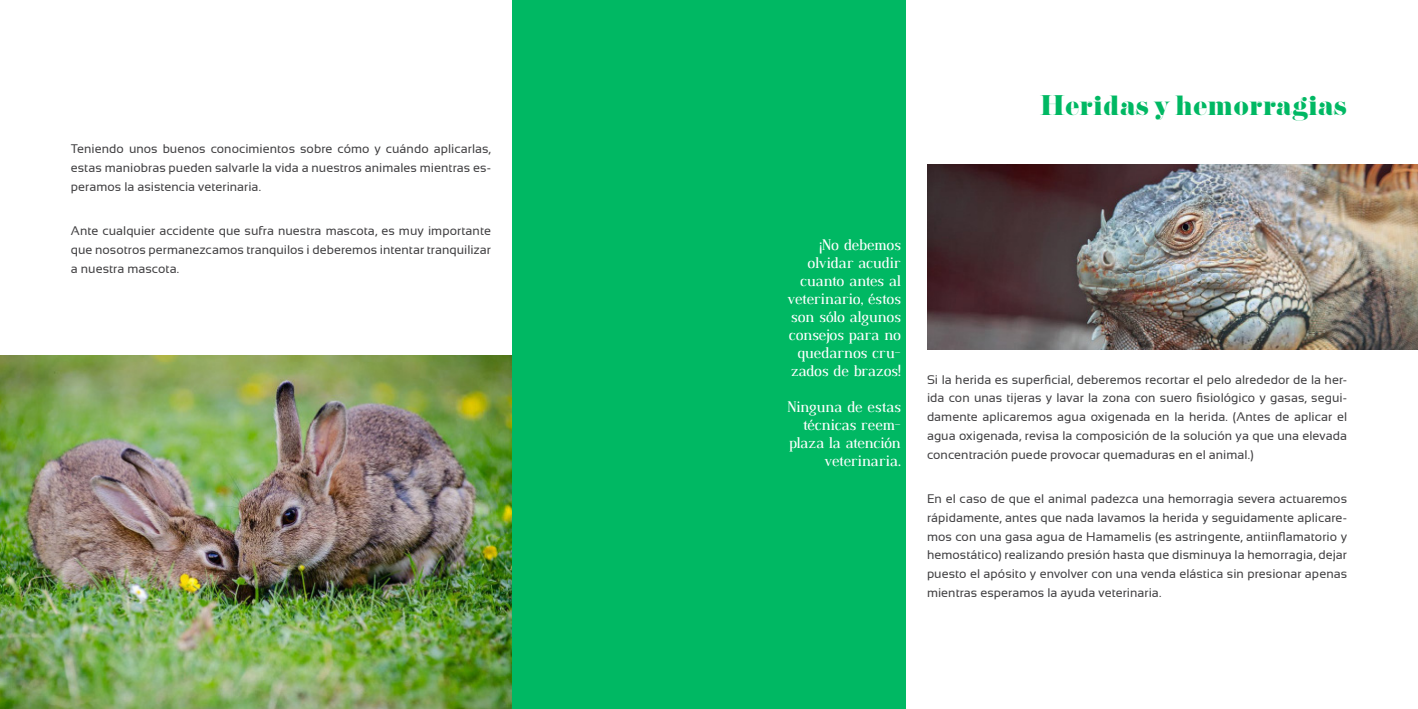
<style>
.page{position:relative;width:1418px;height:709px;background:#fff}
.page>*{position:absolute;margin:0;border:0;box-sizing:border-box;transform-origin:0 0}
.t1{font:25.38px "Pistilli";color:#00b863}
.t2{font:15px/18px "Dustismo Roman";letter-spacing:-.01em;color:#fff;text-align:right}
.t3{font:12.5px/18.8px "Sansation";letter-spacing:.005em;color:#414042;text-align:justify}
</style>
<div class="page">
<div style="left:512px;top:0;width:197px;height:709px;background:#00b863"></div>
<img style="left:0;top:355px;width:511px;height:354px">
<div style="left:691px;top:0;width:214px;height:709px;background:#00b863"></div>
<img style="left:927px;top:164px;width:490px;height:185px">
<p class="t3" style="left:71px;top:139px;width:421px">Teniendo unos buenos conocimientos sobre cómo y cuándo aplicarlas, estas maniobras pueden salvarle la vida a nuestros animales mientras es&shy;peramos la asistencia veterinaria.</p>
<p class="t3" style="left:71px;top:221px;width:421px">Ante cualquier accidente que sufra nuestra mascota, es muy importante que nosotros permanezcamos tranquilos i deberemos intentar tranquilizar a nuestra mascota.</p>
<h1 class="t1" style="left:1039px;top:89px;width:309px">Heridas y hemorragias</h1>
<p class="t2" style="left:787px;top:235px;width:115px">¡No debemos olvidar acudir cuanto antes al veterinario, éstos son sólo algunos consejos para no quedarnos cru&shy;zados de brazos!</p>
<p class="t2" style="left:787px;top:397px;width:115px">Ninguna de estas técnicas reem&shy;plaza la atención veterinaria.</p>
<p class="t3" style="left:927px;top:370px;width:421px">Si la herida es superficial, deberemos recortar el pelo alrededor de la her&shy;ida con unas tijeras y lavar la zona con suero fisiológico y gasas, segui&shy;damente aplicaremos agua oxigenada en la herida. (Antes de aplicar el agua oxigenada, revisa la composición de la solución ya que una elevada concentración puede provocar quemaduras en el animal.)</p>
<p class="t3" style="left:927px;top:489px;width:421px">En el caso de que el animal padezca una hemorragia severa actuaremos rápidamente, antes que nada lavamos la herida y seguidamente aplicare&shy;mos con una gasa agua de Hamamelis (es astringente, antiinflamatorio y hemostático) realizando presión hasta que disminuya la hemorragia, dejar puesto el apósito y envolver con una venda elástica sin presionar apenas mientras esperamos la ayuda veterinaria.</p>
</div>
